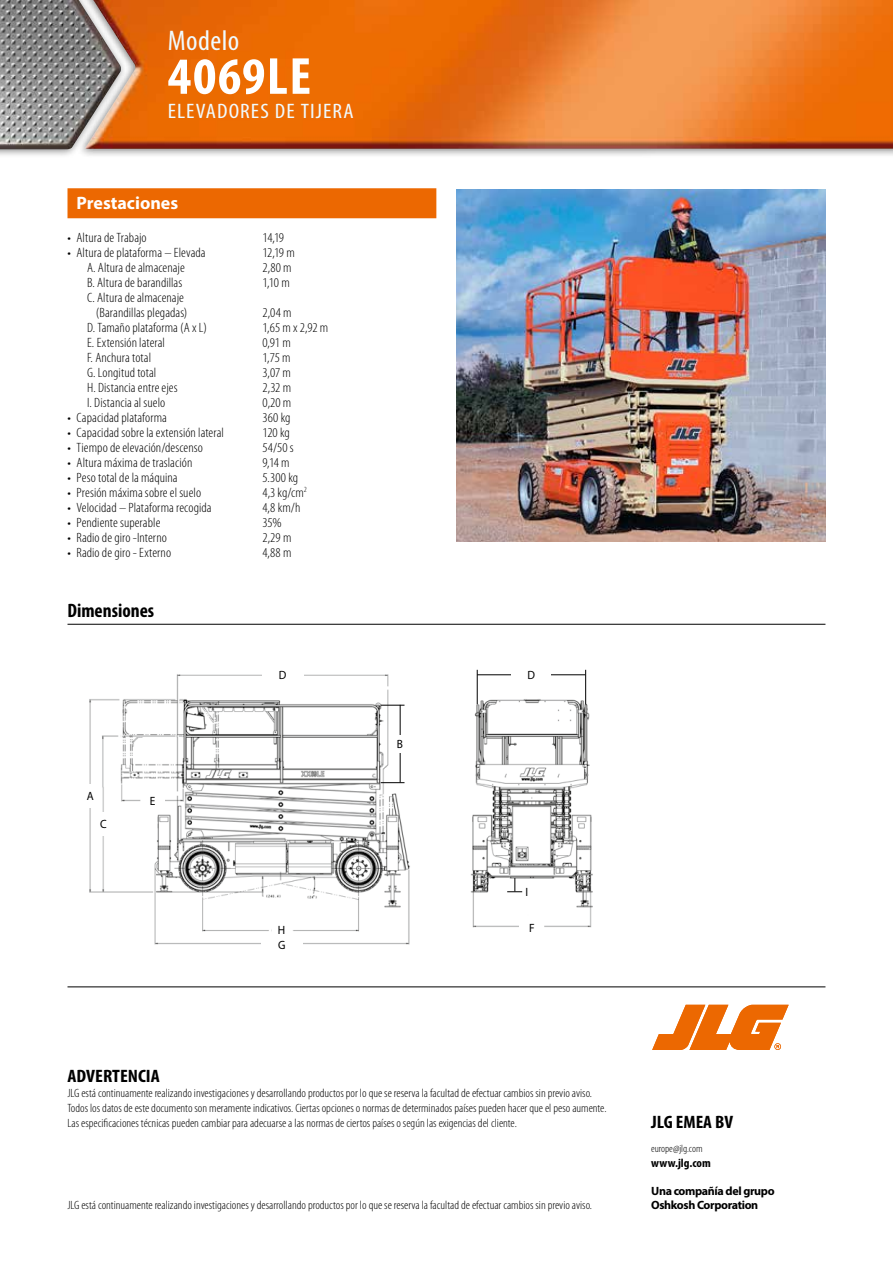
<style>
.page{position:relative;width:893px;height:1263px;background:#fff}
.page>*{position:absolute;margin:0;border:0;box-sizing:border-box;transform-origin:0 0}
.t1{font:700 condensed 52.5px "Myriad Pro";letter-spacing:.025em;color:#fff;scale:1.05 1}
.t2{font:condensed 28.5px "Myriad Pro";letter-spacing:.015em;color:#f0fbff;scale:1.05 1}
.t3{font:condensed 21px "Myriad Pro";letter-spacing:.045em;color:#f0fbff;scale:1.12 1}
.t4{font:700 condensed 19.5px "Myriad Pro";color:#000}
.t5{font:700 18px "Myriad Pro";color:#fff}
.t6{font:700 condensed 18px "Myriad Pro";color:#000;scale:1.1 1}
.t7{font:700 condensed 18px "Myriad Pro";color:#000;scale:1.07 1}
.t8{font:300 condensed 13.5px/15px "Myriad Pro";letter-spacing:.005em;color:#000;text-align:right;scale:1.07 1}
.t9{font:300 condensed 12px/15px "Myriad Pro";color:#000;scale:1.07 1}
.t10{font:700 12px/13.5px "Myriad Pro";letter-spacing:-.03em;color:#000}
.t11{font:700 condensed 12px "Myriad Pro";color:#000;scale:1.07 1}
.t12{font:12px "Myriad Pro";color:#000;scale:.95 1}
.t13{font:300 condensed 10.5px "Myriad Pro";color:#000;scale:1.07 1}
</style>
<div class="page">
<div style="left:77px;top:0;width:816px;height:158px;background:#000;opacity:.5"></div>
<img style="left:128px;top:0;width:765px;height:149px">
<div style="left:0;top:0;width:128px;height:159px;background:#000;opacity:.5"></div>
<img style="left:0;top:0;width:121px;height:149px">
<svg style="left:652px;top:1005px;width:137px;height:45px"></svg>
<hr style="left:68px;top:986px;width:757px;height:1px;background:#000">
<img style="left:457px;top:189px;width:368px;height:353px">
<img style="left:89px;top:674px;width:321px;height:271px">
<img style="left:470px;top:669px;width:123px;height:259px">
<div style="left:519px;top:920px;width:25px;height:15px;background:#fff"></div>
<div style="left:262px;top:667px;width:41px;height:16px;background:#fff"></div>
<div style="left:261px;top:938px;width:42px;height:13px;background:#fff"></div>
<div style="left:271px;top:923px;width:20px;height:13px;background:#fff"></div>
<div style="left:141px;top:794px;width:23px;height:13px;background:#fff"></div>
<div style="left:94px;top:813px;width:19px;height:23px;background:#fff"></div>
<div style="left:81px;top:784px;width:19px;height:24px;background:#fff"></div>
<hr style="left:477px;top:670px;width:1px;height:34px;background:#000">
<hr style="left:585px;top:670px;width:1px;height:34px;background:#000">
<hr style="left:477px;top:674px;width:108px;height:1px;background:#000">
<div style="left:512px;top:670px;width:39px;height:9px;background:#fff"></div>
<svg style="left:381px;top:705px;width:23px;height:1px"></svg>
<svg style="left:381px;top:782px;width:23px;height:1px"></svg>
<hr style="left:400px;top:705px;width:1px;height:77px;background:#000">
<div style="left:396px;top:735px;width:8px;height:17px;background:#fff"></div>
<div style="left:523px;top:883px;width:22px;height:18px;background:#fff"></div>
<svg style="left:507px;top:878px;width:15px;height:14px"></svg>
<div style="left:68px;top:188px;width:368px;height:30px;background:#ec6801"></div>
<hr style="left:68px;top:624px;width:757px;height:1px;background:#000">
<h2 class="t2" style="left:168px;top:24px;width:70px">Modelo</h2>
<h1 class="t1" style="left:168px;top:43px;width:138px">4069LE</h1>
<h3 class="t3" style="left:168px;top:98px;width:167px">ELEVADORES DE TIJERA</h3>
<h3 class="t5" style="left:76px;top:191px;width:103px">Prestaciones</h3>
<p class="t8" style="left:68px;top:229px;width:76px">• Altura de Trabajo</p>
<p class="t8" style="left:262px;top:229px;width:22px">14,19</p>
<p class="t8" style="left:68px;top:244px;width:131px">• Altura de plataforma – Elevada</p>
<p class="t8" style="left:262px;top:244px;width:32px">12,19 m</p>
<p class="t8" style="left:87px;top:259px;width:93px">A. Altura de almacenaje</p>
<p class="t8" style="left:263px;top:259px;width:29px">2,80 m</p>
<p class="t8" style="left:87px;top:274px;width:91px">B. Altura de barandillas</p>
<p class="t8" style="left:263px;top:274px;width:27px">1,10 m</p>
<p class="t8" style="left:87px;top:289px;width:95px">C. Altura de almacenaje (Barandillas plegadas)</p>
<p class="t8" style="left:263px;top:304px;width:29px">2,04 m</p>
<p class="t8" style="left:87px;top:319px;width:114px">D. Tamaño plataforma (A x L)</p>
<p class="t8" style="left:263px;top:319px;width:63px">1,65 m x 2,92 m</p>
<p class="t8" style="left:87px;top:334px;width:74px">E. Extensión lateral</p>
<p class="t8" style="left:263px;top:334px;width:28px">0,91 m</p>
<p class="t8" style="left:87px;top:349px;width:61px">F. Anchura total</p>
<p class="t8" style="left:263px;top:349px;width:28px">1,75 m</p>
<p class="t8" style="left:87px;top:364px;width:66px">G. Longitud total</p>
<p class="t8" style="left:263px;top:364px;width:28px">3,07 m</p>
<p class="t8" style="left:87px;top:379px;width:86px">H. Distancia entre ejes</p>
<p class="t8" style="left:263px;top:379px;width:28px">2,32 m</p>
<p class="t8" style="left:87px;top:394px;width:75px">I. Distancia al suelo</p>
<p class="t8" style="left:263px;top:394px;width:28px">0,20 m</p>
<p class="t8" style="left:68px;top:409px;width:94px">• Capacidad plataforma</p>
<p class="t8" style="left:263px;top:409px;width:28px">360 kg</p>
<p class="t8" style="left:68px;top:424px;width:148px">• Capacidad sobre la extensión lateral</p>
<p class="t8" style="left:263px;top:424px;width:27px">120 kg</p>
<p class="t8" style="left:68px;top:439px;width:128px">• Tiempo de elevación/descenso</p>
<p class="t8" style="left:263px;top:439px;width:31px">54/50 s</p>
<p class="t8" style="left:68px;top:454px;width:118px">• Altura máxima de traslación</p>
<p class="t8" style="left:263px;top:454px;width:27px">9,14 m</p>
<p class="t8" style="left:68px;top:469px;width:104px">• Peso total de la máquina</p>
<p class="t8" style="left:263px;top:469px;width:35px">5.300 kg</p>
<p class="t8" style="left:68px;top:484px;width:126px">• Presión máxima sobre el suelo</p>
<p class="t8" style="left:263px;top:484px;width:43px">4,3 kg/cm<sup>2</sup></p>
<p class="t8" style="left:68px;top:499px;width:136px">• Velocidad – Plataforma recogida</p>
<p class="t8" style="left:262px;top:499px;width:37px">4,8 km/h</p>
<p class="t8" style="left:68px;top:514px;width:88px">• Pendiente superable</p>
<p class="t8" style="left:262px;top:514px;width:20px">35%</p>
<p class="t8" style="left:68px;top:529px;width:94px">• Radio de giro -Interno</p>
<p class="t8" style="left:262px;top:529px;width:29px">2,29 m</p>
<p class="t8" style="left:68px;top:544px;width:98px">• Radio de giro - Externo</p>
<p class="t8" style="left:262px;top:544px;width:29px">4,88 m</p>
<h3 class="t4" style="left:68px;top:599px;width:88px">Dimensiones</h3>
<p class="t12" style="left:87px;top:789px;width:9px">A</p>
<p class="t12" style="left:100px;top:817px;width:8px">C</p>
<p class="t12" style="left:150px;top:793px;width:7px">E</p>
<p class="t12" style="left:279px;top:668px;width:9px">D</p>
<p class="t12" style="left:278px;top:922px;width:9px">H</p>
<p class="t12" style="left:278px;top:937px;width:9px">G</p>
<p class="t12" style="left:397px;top:736px;width:8px">B</p>
<p class="t12" style="left:527px;top:667px;width:9px">D</p>
<p class="t12" style="left:526px;top:885px;width:4px">I</p>
<p class="t12" style="left:529px;top:920px;width:7px">F</p>
<h3 class="t6" style="left:68px;top:1064px;width:85px">ADVERTENCIA</h3>
<p class="t9" style="left:68px;top:1085px;width:505px">JLG está continuamente realizando investigaciones y desarrollando productos por lo que se reserva la facultad de efectuar cambios sin previo aviso.<br>Todos los datos de este documento son meramente indicativos. Ciertas opciones o normas de determinados países pueden hacer que el peso aumente.<br>Las especificaciones técnicas pueden cambiar para adecuarse a las normas de ciertos países o según las exigencias del cliente.</p>
<p class="t9" style="left:68px;top:1197px;width:492px">JLG está continuamente realizando investigaciones y desarrollando productos por lo que se reserva la facultad de efectuar cambios sin previo aviso.</p>
<h3 class="t7" style="left:651px;top:1111px;width:78px">JLG EMEA BV</h3>
<p class="t13" style="left:651px;top:1142px;width:50px">europe@jlg.com</p>
<p class="t11" style="left:651px;top:1155px;width:57px">www.jlg.com</p>
<p class="t10" style="left:651px;top:1184px;width:125px">Una compañía del grupo<br>Oshkosh Corporation</p>
</div>
